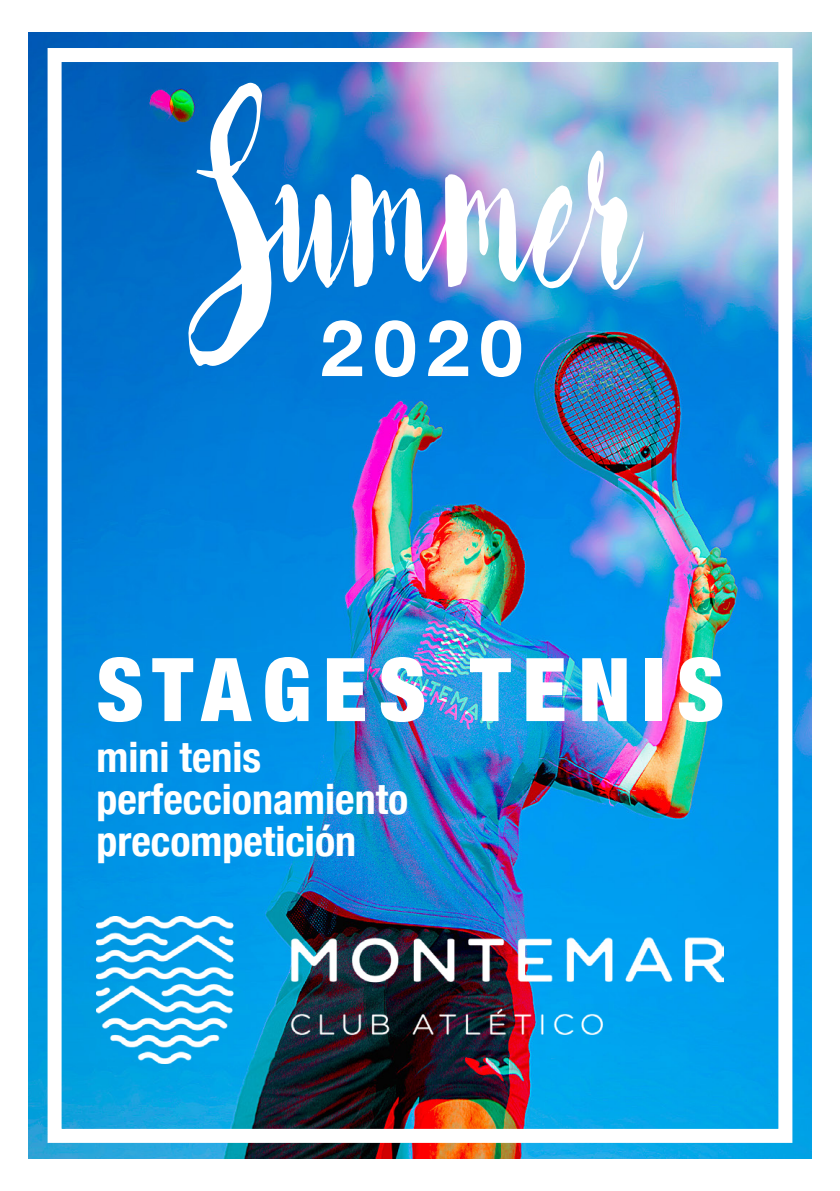
<style>
.page{position:relative;width:840px;height:1191px;background:#fff}
.page>*{position:absolute;margin:0;border:0;box-sizing:border-box;transform-origin:0 0}
.t1{font:293.8px "Bakery";color:#fff;scale:.61 1}
.t2{font:900 condensed 88px "Helvetica Neue";letter-spacing:.135em;color:#fff}
.t3{font:700 78px "Helvetica Neue";color:#fff}
.t4{font:700 condensed 42px/42px "Helvetica Neue";color:#fff}
</style>
<div class="page">
<img style="left:28px;top:33px;width:783px;height:1125px">
<img style="left:96px;top:916px;width:627px;height:147px">
<div style="left:48px;top:48px;width:744px;height:1094px;border:14px solid #fff"></div>
<h1 class="t1" style="left:202px;top:15px;width:707px">Summer</h1>
<h3 class="t3" style="left:320px;top:287px;width:204px">2020</h3>
<h2 class="t2" style="left:96px;top:617px;width:629px">STAGES TENIS</h2>
<p class="t4" style="left:96px;top:732px;width:313px">mini tenis perfeccionamiento precompetición</p>
</div>
